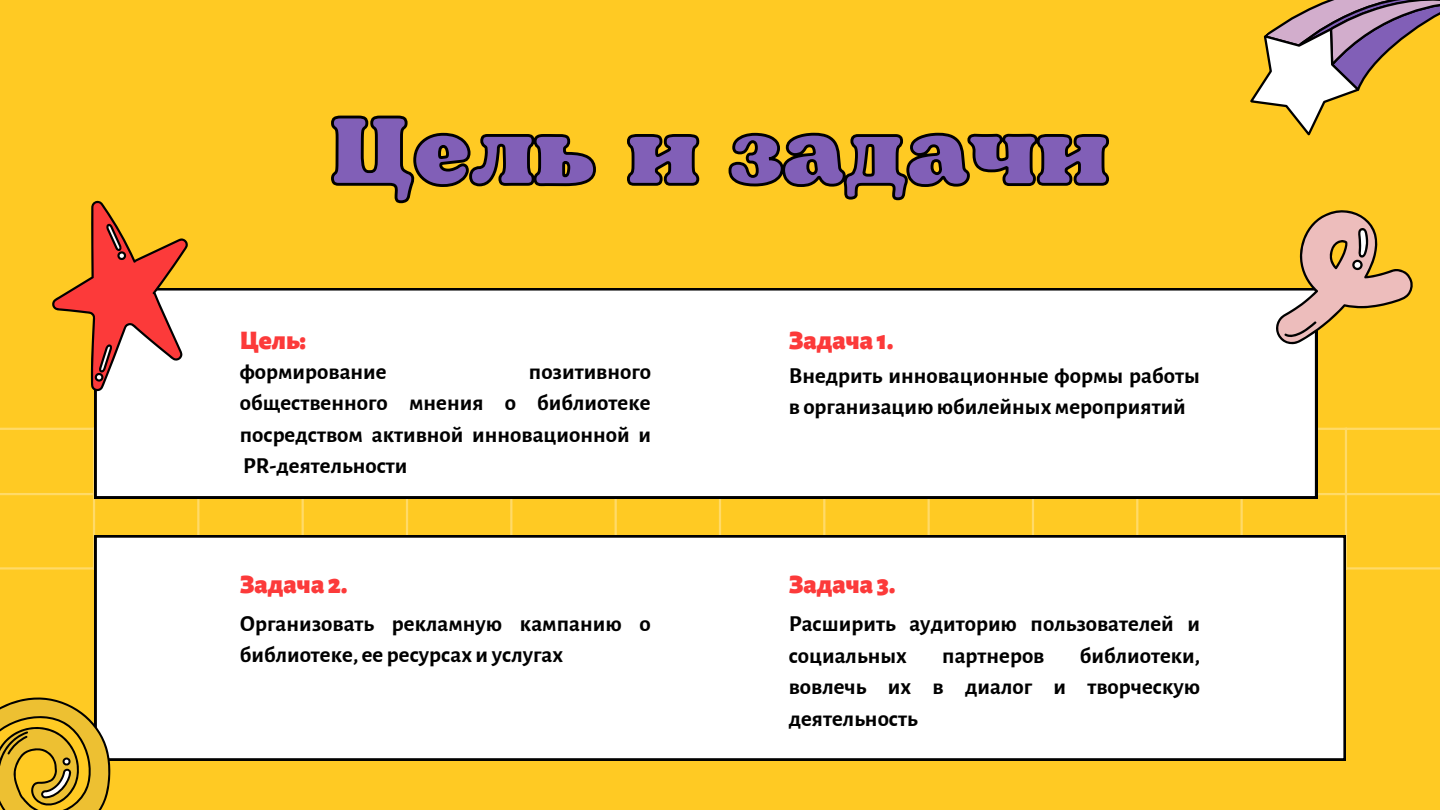
<style>
.page{position:relative;width:1440px;height:810px;background:#ffca23}
.page>*{position:absolute;margin:0;border:0;box-sizing:border-box;transform-origin:0 0}
.t1{font:900 96px "Bogart";color:#815fb7}
.t2{font:900 27px "Alegreya Sans";color:#fc3a3a}
.t3{font:700 23px/31.5px "Alegreya Sans";color:#000}
</style>
<div class="page">
<hr style="left:0;top:567px;width:1440px;height:3px;background:#fff">
<hr style="left:0;top:493px;width:1440px;height:2px;background:#fff">
<hr style="left:0;top:428px;width:1440px;height:2px;background:#fff">
<hr style="left:0;top:428px;width:1px;height:142px;background:#fff">
<hr style="left:93px;top:428px;width:2px;height:142px;background:#fff">
<hr style="left:197px;top:428px;width:2px;height:142px;background:#fff">
<hr style="left:302px;top:428px;width:2px;height:142px;background:#fff">
<hr style="left:406px;top:428px;width:2px;height:142px;background:#fff">
<hr style="left:510px;top:428px;width:2px;height:142px;background:#fff">
<hr style="left:615px;top:428px;width:2px;height:142px;background:#fff">
<hr style="left:719px;top:428px;width:2px;height:142px;background:#fff">
<hr style="left:823px;top:428px;width:2px;height:142px;background:#fff">
<hr style="left:928px;top:428px;width:2px;height:142px;background:#fff">
<hr style="left:1032px;top:428px;width:2px;height:142px;background:#fff">
<hr style="left:1136px;top:428px;width:2px;height:142px;background:#fff">
<hr style="left:1241px;top:428px;width:2px;height:142px;background:#fff">
<hr style="left:1345px;top:428px;width:2px;height:142px;background:#fff">
<hr style="left:1439px;top:428px;width:1px;height:142px;background:#fff">
<div style="left:95px;top:535px;width:1251px;height:225px;background:#fff"></div>
<svg style="left:0;top:697px;width:110px;height:113px"></svg>
<div style="left:95px;top:288px;width:1222px;height:210px;background:#fff"></div>
<svg style="left:331px;top:115px;width:778px;height:89px"></svg>
<svg style="left:52px;top:200px;width:137px;height:192px"></svg>
<svg style="left:1276px;top:210px;width:137px;height:135px"></svg>
<svg style="left:1250px;top:0;width:190px;height:136px"></svg>
<h1 class="t1" style="left:331px;top:83px;width:779px">Цель и задачи</h1>
<p class="t2" style="left:240px;top:327px;width:68px">Цель:</p>
<p class="t2" style="left:789px;top:327px;width:106px">Задача 1.</p>
<p class="t3" style="left:240px;top:356px;width:148px">формирование</p>
<p class="t3" style="left:240px;top:356px;width:413px;text-align:justify;text-indent:289px">позитивного общественного мнения о библиотеке посредством активной инновационной и PR-деятельности</p>
<p class="t3" style="left:789px;top:360px;width:413px">Внедрить инновационные формы работы в организацию юбилейныхмероприятий</p>
<p class="t2" style="left:240px;top:572px;width:109px">Задача 2.</p>
<p class="t2" style="left:789px;top:572px;width:108px">Задача 3.</p>
<p class="t3" style="left:240px;top:608px;width:412px">Организовать рекламную кампанию о библиотеке, ее ресурсах и услугах</p>
<p class="t3" style="left:789px;top:609px;width:413px">Расширить аудиторию пользователей и социальных</p>
<p class="t3" style="left:789px;top:640px;width:413px;text-align:justify;text-indent:291px">библиотеки, вовлечь их в диалог и творческую деятельность</p>
<p class="t3" style="left:942px;top:640px;width:104px">партнеров</p>
</div>
